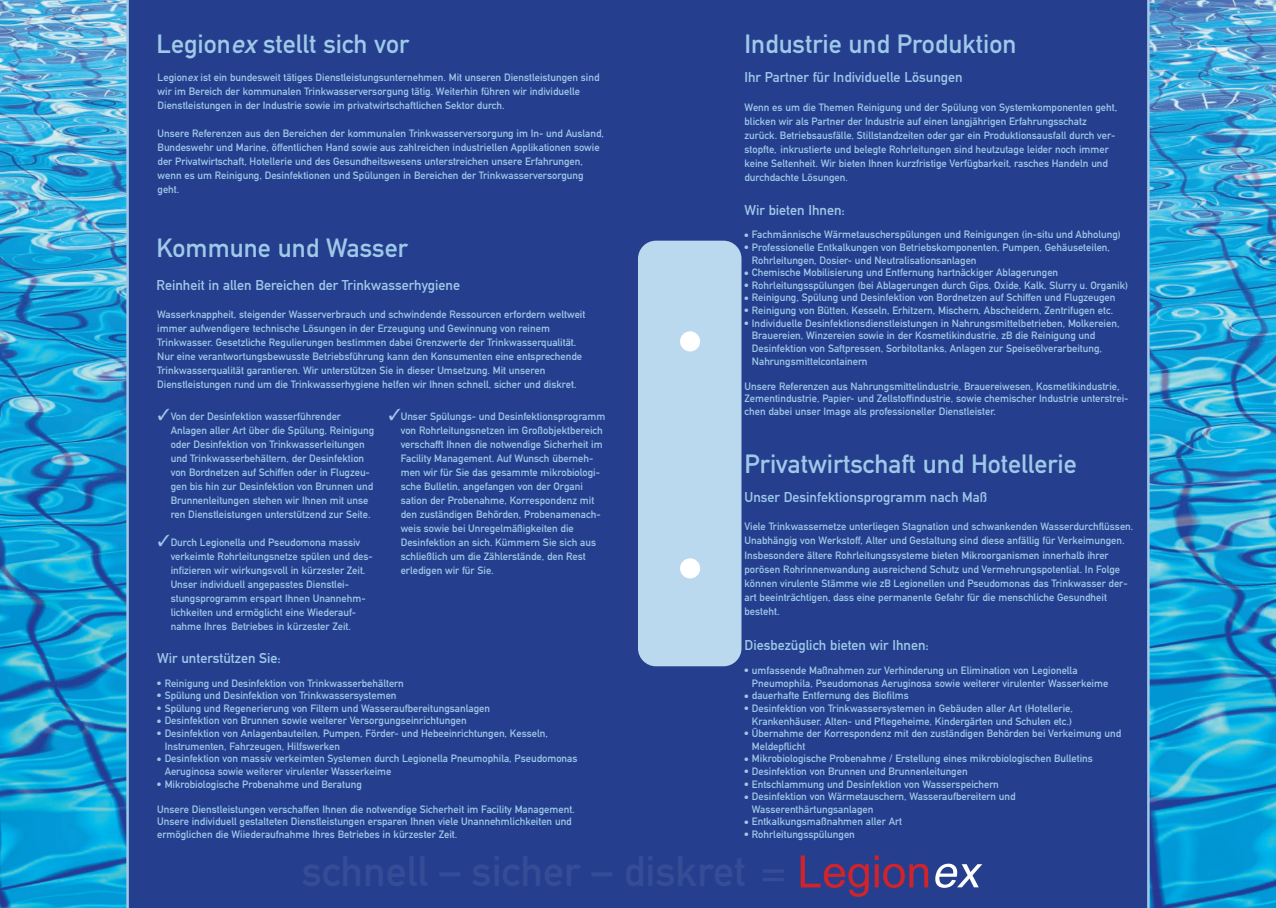
<style>
.page{position:relative;width:1276px;height:908px;background:#fff}
.page>*{position:absolute;margin:0;border:0;box-sizing:border-box;transform-origin:0 0}
.t1{font:26px "DIN Mittelschrift";color:#9ec9e8}
.t2{font:14px "DIN Mittelschrift";color:#9ec9e8}
.t3{font:10.5px/14px "DIN Mittelschrift";color:#9ec9e8}
.s1{font-style:italic}
</style>
<div class="page">
<div style="left:128px;top:0;width:1020px;height:907px;background:#253f8e"></div>
<img style="left:1149px;top:0;width:127px;height:907px">
<hr style="left:1147px;top:0;width:2px;height:907px;background:#9ec9e8">
<div style="left:638px;top:240px;width:103px;height:426px;background:#bad8ee;border-radius:18px"></div>
<img style="left:0;top:0;width:126px;height:907px">
<hr style="left:126px;top:0;width:3px;height:907px;background:#9ec9e8">
<svg style="left:800px;top:855px;width:68px;height:41px"></svg>
<svg style="left:874px;top:855px;width:54px;height:32px"></svg>
<svg style="left:935px;top:863px;width:47px;height:24px"></svg>
<div style="left:680px;top:331px;width:20px;height:20px;background:#fff;border-radius:50%"></div>
<div style="left:680px;top:558px;width:20px;height:20px;background:#fff;border-radius:50%"></div>
<h1 class="t1" style="left:157px;top:34px;width:254px">Legion<span class="s1">ex</span>stellt sich vor</h1>
<p class="t3" style="left:158px;top:71px;width:443px">Legion<span class="s1">ex</span>ist ein bundesweit tätiges Dienstleistungsunternehmen. Mit unseren Dienstleistungen sind wir im Bereich der kommunalen Trinkwasserversorgung tätig. Weiterhin führen wir individuelle<br>Dienstleistungen in der Industrie sowie im privatwirtschaftlichen Sektor durch.</p>
<p class="t3" style="left:158px;top:127px;width:448px">Unsere Referenzen aus den Bereichen der kommunalen Trinkwasserversorgung im In- und Ausland, Bundeswehr und Marine, öffentlichen Hand sowie aus zahlreichen industriellen Applikationen sowie der Privatwirtschaft, Hotellerie und des Gesundheitswesens unterstreichen unsere Erfahrungen, wenn es um Reinigung, Desinfektionen und Spülungen in Bereichen der Trinkwasserversorgung geht.</p>
<h1 class="t1" style="left:157px;top:238px;width:253px">Kommune und Wasser</h1>
<h2 class="t2" style="left:157px;top:280px;width:305px">Reinheit in allen Bereichen der Trinkwasserhygiene</h2>
<p class="t3" style="left:157px;top:308px;width:429px">Wasserknappheit, steigender Wasserverbrauch und schwindende Ressourcen erfordern weltweit immer aufwendigere technische Lösungen in der Erzeugung und Gewinnung von reinem Trinkwasser. Gesetzliche Regulierungen bestimmen dabei Grenzwerte der Trinkwasserqualität.<br>Nur eine verantwortungsbewusste Betriebsführung kann den Konsumenten eine entsprechende Trinkwasserqualität garantieren. Wir unterstützen Sie in dieser Umsetzung. Mit unseren Dienstleistungen rund um die Trinkwasserhygiene helfen wir Ihnen schnell, sicher und diskret.</p>
<p class="t3" style="left:171px;top:410px;width:205px">Von der Desinfektion wasserführender Anlagen aller Art über die Spülung, Reinigung oder Desinfektion von Trinkwasserleitungen und Trinkwasserbehältern, der Desinfektion von Bordnetzen auf Schiffen oder in Flugzeu&shy;gen bis hin zur Desinfektion von Brunnen und Brunnenleitungen stehen wir Ihnen mit unse ren Dienstleistungen unterstützend zur Seite.</p>
<p class="t3" style="left:171px;top:536px;width:203px">Durch Legionella und Pseudomona massiv verkeimte Rohrleitungsnetze spülen und des&shy;infizieren wir wirkungsvoll in kürzester Zeit.<br>Unser individuell angepasstes Dienstlei&shy;stungsprogramm erspart Ihnen Unannehm&shy;lichkeiten und ermöglicht eine Wiederauf&shy;nahme Ihres Betriebes in kürzester Zeit.</p>
<p class="t3" style="left:401px;top:410px;width:206px">Unser Spülungs- und Desinfektionsprogramm von Rohrleitungsnetzen im Großobjektbereich verschafft Ihnen die notwendige Sicherheit im Facility Management. Auf Wunsch überneh&shy;men wir für Sie das gesammte mikrobiologi&shy;sche Bulletin, angefangen von der Organi sation der Probenahme, Korrespondenz mit den zuständigen Behörden, Probenamenach&shy;weis sowie bei Unregelmäßigkeiten die Desinfektion an sich. Kümmern Sie sich aus schließlich um die Zählerstände, den Rest erledigen wir für Sie.</p>
<h2 class="t2" style="left:157px;top:652px;width:125px">Wir unterstützen Sie:</h2>
<p class="t3" style="left:157px;top:676px;width:248px">● Reinigung und Desinfektion von Trinkwasserbehältern</p>
<p class="t3" style="left:157px;top:689px;width:241px">● Spülung und Desinfektion von Trinkwassersystemen</p>
<p class="t3" style="left:157px;top:701px;width:334px">● Spülung und Regenerierung von Filtern und Wasseraufbereitungsanlagen</p>
<p class="t3" style="left:157px;top:714px;width:311px">● Desinfektion von Brunnen sowie weiterer Versorgungseinrichtungen</p>
<p class="t3" style="left:165px;top:727px;width:385px;line-height:12.6px;text-indent:-7px">● Desinfektion von Anlagenbauteilen, Pumpen, Förder- und Hebeeinrichtungen, Kesseln,<br>Instrumenten, Fahrzeugen, Hilfswerken</p>
<p class="t3" style="left:165px;top:753px;width:414px;line-height:12.6px;text-indent:-7px">● Desinfektion von massiv verkeimten Systemen durch Legionella Pneumophila, Pseudomonas<br>Aeruginosa sowie weiterer virulenter Wasserkeime</p>
<p class="t3" style="left:157px;top:777px;width:206px">● Mikrobiologische Probenahme und Beratung</p>
<p class="t3" style="left:157px;top:803px;width:419px;line-height:12.6px">Unsere Dienstleistungen verschaffen Ihnen die notwendige Sicherheit im Facility Management.<br>Unsere individuell gestalteten Dienstleistungen ersparen Ihnen viele Unannehmlichkeiten und ermöglichen die Wiiederaufnahme Ihres Betriebes in kürzester Zeit.</p>
<h1 class="t1" style="left:744px;top:34px;width:273px">Industrie und Produktion</h1>
<h2 class="t2" style="left:744px;top:72px;width:220px">Ihr Partner für Individuelle Lösungen</h2>
<p class="t3" style="left:744px;top:101px;width:374px">Wenn es um die Themen Reinigung und der Spülung von Systemkomponenten geht, blicken wir als Partner der Industrie auf einen langjährigen Erfahrungsschatz zurück. Betriebsausfälle, Stillstandzeiten oder gar ein Produktionsausfall durch ver&shy;stopfte, inkrustierte und belegte Rohrleitungen sind heutzutage leider noch immer keine Seltenheit. Wir bieten Ihnen kurzfristige Verfügbarkeit, rasches Handeln und durchdachte Lösungen.</p>
<h2 class="t2" style="left:744px;top:204px;width:102px">Wir bieten Ihnen:</h2>
<p class="t3" style="left:744px;top:229px;width:378px">● Fachmännische Wärmetauscherspülungen und Reinigungen (in-situ und Abholung)</p>
<p class="t3" style="left:752px;top:242px;width:360px;line-height:12.6px;text-indent:-7px">● Professionelle Entkalkungen von Betriebskomponenten, Pumpen, Gehäuseteilen,<br>Rohrleitungen, Dosier- und Neutralisationsanlagen</p>
<p class="t3" style="left:744px;top:266px;width:315px">● Chemische Mobilisierung und Entfernung hartnäckiger Ablagerungen</p>
<p class="t3" style="left:744px;top:279px;width:385px">● Rohrleitungsspülungen (bei Ablagerungen durch Gips, Oxide, Kalk, Slurry u. Organik)</p>
<p class="t3" style="left:744px;top:292px;width:372px">● Reinigung, Spülung und Desinfektion von Bordnetzen auf Schiffen und Flugzeugen</p>
<p class="t3" style="left:744px;top:304px;width:370px">● Reinigung von Bütten, Kesseln, Erhitzern, Mischern, Abscheidern, Zentrifugen etc.</p>
<p class="t3" style="left:752px;top:317px;width:369px;line-height:12.6px;text-indent:-7px">● Individuelle Desinfektionsdienstleistungen in Nahrungsmittelbetrieben, Molkereien, Brauereien, Winzereien sowie in der Kosmetikindustrie, zB die Reinigung und Desinfektion von Saftpressen, Sorbitoltanks, Anlagen zur Speiseölverarbeitung, Nahrungsmittelcontainern</p>
<p class="t3" style="left:744px;top:380px;width:385px;line-height:12.6px">Unsere Referenzen aus Nahrungsmittelindustrie, Brauereiwesen, Kosmetikindustrie,<br>Zementindustrie, Papier- und Zellstoffindustrie, sowie chemischer Industrie unterstrei&shy;chen dabei unser Image als professioneller Dienstleister.</p>
<h1 class="t1" style="left:744px;top:454px;width:334px">Privatwirtschaft und Hotellerie</h1>
<h2 class="t2" style="left:744px;top:491px;width:244px">Unser Desinfektionsprogramm nach Maß</h2>
<p class="t3" style="left:744px;top:520px;width:390px">Viele Trinkwassernetze unterliegen Stagnation und schwankenden Wasserdurchflüssen.<br>Unabhängig von Werkstoff, Alter und Gestaltung sind diese anfällig für Verkeimungen.<br>Insbesondere ältere Rohrleitungssysteme bieten Mikroorganismen innerhalb ihrer porösen Rohrinnenwandung ausreichend Schutz und Vermehrungspotential. In Folge können virulente Stämme wie zB Legionellen und Pseudomonas das Trinkwasser der&shy;art beeinträchtigen, dass eine permanente Gefahr für die menschliche Gesundheit besteht.</p>
<h2 class="t2" style="left:744px;top:640px;width:186px">Diesbezüglich bieten wir Ihnen:</h2>
<p class="t3" style="left:752px;top:664px;width:358px;line-height:12.6px;text-indent:-7px">● umfassende Maßnahmen zur Verhinderung un Elimination von Legionella<br>Pneumophila, Pseudomonas Aeruginosa sowie weiterer virulenter Wasserkeime</p>
<p class="t3" style="left:744px;top:689px;width:166px">● dauerhafte Entfernung des Biofilms</p>
<p class="t3" style="left:744px;top:702px;width:330px;line-height:12.6px;text-align:right">● Desinfektion von Trinkwassersystemen in Gebäuden aller Art (Hotellerie,<br>Krankenhäuser, Alten- und Pflegeheime, Kindergärten und Schulen etc.)</p>
<p class="t3" style="left:752px;top:727px;width:371px;line-height:12.6px;text-indent:-7px">● Übernahme der Korrespondenz mit den zuständigen Behörden bei Verkeimung und<br>Meldepflicht</p>
<p class="t3" style="left:744px;top:752px;width:350px">● Mikrobiologische Probenahme / Erstellung eines mikrobiologischen Bulletins</p>
<p class="t3" style="left:744px;top:765px;width:225px">● Desinfektion von Brunnen und Brunnenleitungen</p>
<p class="t3" style="left:744px;top:777px;width:256px">● Entschlammung und Desinfektion von Wasserspeichern</p>
<p class="t3" style="left:752px;top:790px;width:265px;line-height:12.6px;text-indent:-7px">● Desinfektion von Wärmetauschern, Wasseraufbereitern und<br>Wasserenthärtungsanlagen</p>
<p class="t3" style="left:744px;top:815px;width:159px">● Entkalkungsmaßnahmen aller Art</p>
<p class="t3" style="left:744px;top:828px;width:112px">● Rohrleitungsspülungen</p>
</div>
